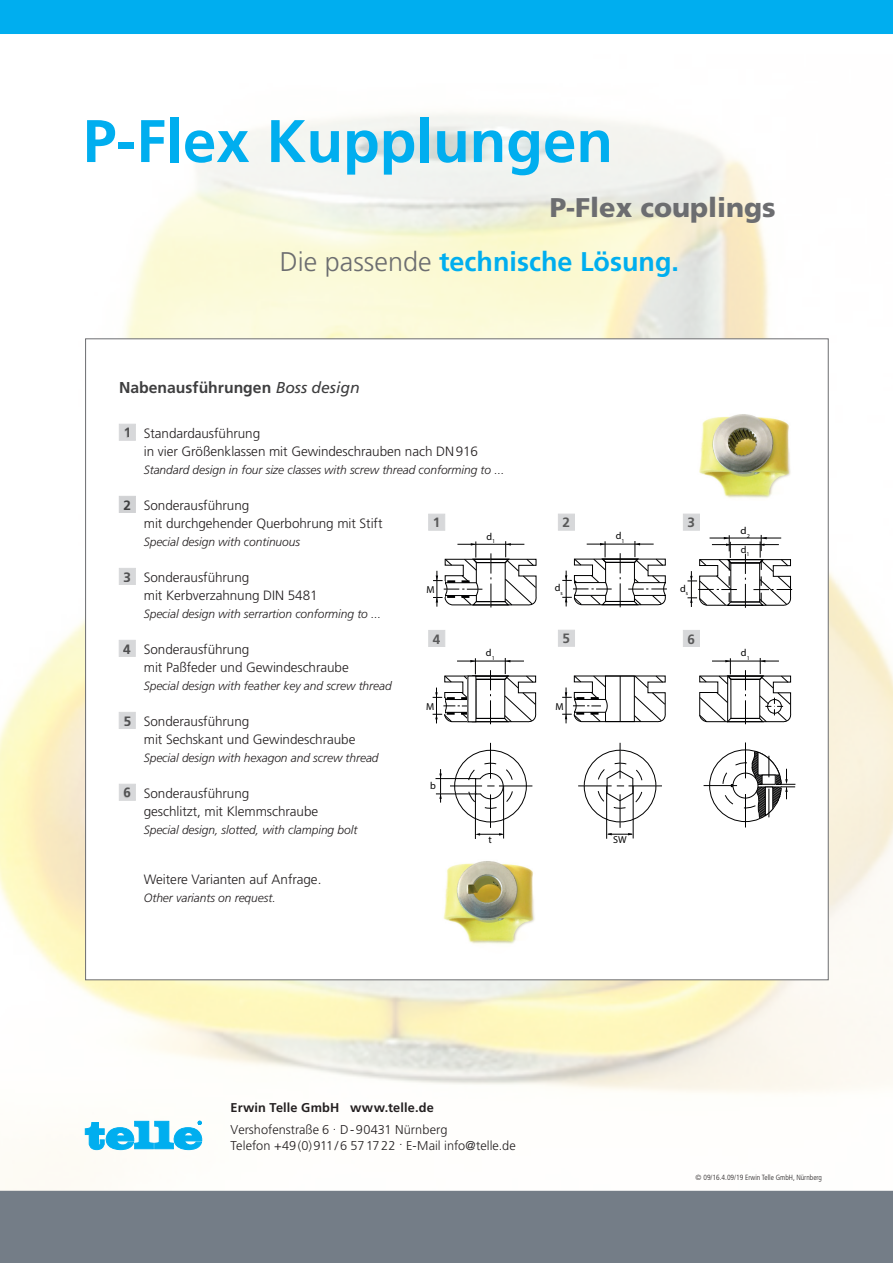
<style>
.page{position:relative;width:893px;height:1263px;background:#fff}
.page>*{position:absolute;margin:0;border:0;box-sizing:border-box;transform-origin:0 0}
.t1{font:700 60px "Frutiger LT";color:#00aeef}
.t2{font:700 27px "Frutiger LT";color:#00aeef}
.t3{font:900 27px "Frutiger LT";color:#6c6d70}
.t4{font:700 15.75px "Frutiger LT";color:#3e3e3f}
.t5{font:300 13.5px/18px "Frutiger LT";letter-spacing:-.005em;color:#231f20}
.t6{font:700 13.5px "Frutiger LT";color:#3e3e3f}
.t7{font:300 12.75px/15.3px "Frutiger LT";color:#242021}
.t8{font:700 12.75px "Frutiger LT";letter-spacing:.01em;color:#242021}
.t9{font:italic 300 12px "Frutiger LT";letter-spacing:-.005em;color:#231f20}
.t10{font:10.05px "Myriad Pro";color:#000001}
.t11{font:10.05px "Myriad Pro";color:#000001;scale:1.07 1}
.t12{font:300 condensed 7.5px "Frutiger LT";color:#231f20}
.s1{font-weight:300;color:#6c6d70}
.s2{font-weight:400;font-style:italic}
</style>
<div class="page">
<div style="left:0;top:1191px;width:893px;height:72px;background:#747d87"></div>
<div style="left:0;top:0;width:893px;height:34px;background:#00aeef"></div>
<svg style="left:85px;top:1121px;width:117px;height:29px"></svg>
<div style="left:85px;top:338px;width:744px;height:642px;background:#fff;border:1px solid #6c6d70"></div>
<div style="left:119px;top:424px;width:17px;height:17px;background:#d1d2d4;border:1px solid #d1d2d4"></div>
<div style="left:119px;top:496px;width:17px;height:17px;background:#d1d2d4"></div>
<div style="left:119px;top:568px;width:17px;height:17px;background:#d1d2d4"></div>
<div style="left:119px;top:640px;width:17px;height:17px;background:#d1d2d4;border:1px solid #d1d2d4"></div>
<div style="left:119px;top:712px;width:17px;height:17px;background:#d1d2d4;border:1px solid #d1d2d4"></div>
<div style="left:119px;top:784px;width:17px;height:17px;background:#d1d2d4;border:1px solid #d1d2d4"></div>
<svg style="left:433px;top:541px;width:104px;height:66px"></svg>
<svg style="left:562px;top:541px;width:105px;height:66px"></svg>
<svg style="left:687px;top:535px;width:105px;height:73px"></svg>
<div style="left:428px;top:514px;width:17px;height:17px;background:#d1d2d4;border:1px solid #d1d2d4"></div>
<div style="left:558px;top:514px;width:17px;height:17px;background:#d1d2d4;border:1px solid #d1d2d4"></div>
<div style="left:683px;top:514px;width:17px;height:17px;background:#d1d2d4;border:1px solid #d1d2d4"></div>
<div style="left:428px;top:630px;width:17px;height:17px;background:#d1d2d4;border:1px solid #d1d2d4"></div>
<div style="left:558px;top:630px;width:17px;height:17px;background:#d1d2d4;border:1px solid #d1d2d4"></div>
<div style="left:683px;top:630px;width:17px;height:17px;background:#d1d2d4"></div>
<svg style="left:433px;top:658px;width:103px;height:66px"></svg>
<div style="left:454px;top:750px;width:73px;height:72px;border:1px solid #000001;border-radius:50%"></div>
<hr style="left:475px;top:791px;width:1px;height:48px;background:#000001">
<hr style="left:503px;top:786px;width:1px;height:52px;background:#000001">
<svg style="left:475px;top:833px;width:29px;height:2px"></svg>
<hr style="left:490px;top:743px;width:1px;height:36px;background:#000001">
<hr style="left:490px;top:794px;width:1px;height:34px;background:#000001">
<hr style="left:499px;top:786px;width:33px;height:1px;background:#000001">
<hr style="left:449px;top:786px;width:33px;height:1px;background:#000001">
<div style="left:441px;top:781px;width:9px;height:12px;background:#fff"></div>
<svg style="left:441px;top:779px;width:7px;height:15px"></svg>
<hr style="left:440px;top:769px;width:1px;height:34px;background:#000001">
<hr style="left:435px;top:778px;width:41px;height:1px;background:#000001">
<hr style="left:436px;top:794px;width:41px;height:1px;background:#000001">
<svg style="left:465px;top:761px;width:50px;height:50px"></svg>
<svg style="left:562px;top:675px;width:104px;height:48px"></svg>
<hr style="left:620px;top:676px;width:1px;height:45px;background:#000001">
<div style="left:584px;top:750px;width:72px;height:72px;border:1px solid #000001;border-radius:50%"></div>
<hr style="left:606px;top:786px;width:1px;height:53px;background:#000001">
<hr style="left:633px;top:786px;width:1px;height:52px;background:#000001">
<svg style="left:607px;top:833px;width:26px;height:2px"></svg>
<hr style="left:620px;top:743px;width:1px;height:36px;background:#000001">
<hr style="left:620px;top:794px;width:1px;height:34px;background:#000001">
<hr style="left:628px;top:786px;width:34px;height:1px;background:#000001">
<hr style="left:578px;top:786px;width:34px;height:1px;background:#000001">
<svg style="left:595px;top:760px;width:50px;height:51px"></svg>
<svg style="left:699px;top:658px;width:92px;height:66px"></svg>
<hr style="left:745px;top:742px;width:1px;height:36px;background:#000001">
<hr style="left:745px;top:794px;width:1px;height:33px;background:#000001">
<hr style="left:704px;top:785px;width:33px;height:1px;background:#000001">
<svg style="left:722px;top:750px;width:73px;height:69px"></svg>
<img style="left:443px;top:861px;width:92px;height:83px">
<img style="left:699px;top:414px;width:92px;height:84px">
<h1 class="t1" style="left:83px;top:106px;width:532px">P-Flex Kupplungen</h1>
<h2 class="t3" style="left:550px;top:191px;width:227px">P-Flex couplings</h2>
<h2 class="t2" style="left:280px;top:246px;width:401px"><span class="s1">Die passende</span> technische Lösung.</h2>
<p class="t4" style="left:119px;top:378px;width:242px">Nabenausführungen <span class="s2">Boss design</span></p>
<p class="t5" style="left:144px;top:424px;width:336px">Standardausführung<br>in vier Größenklassen mit Gewindeschrauben nach DN916</p>
<p class="t9" style="left:144px;top:462px;width:362px">Standard design in four size classes with screw thread conforming to ...</p>
<p class="t5" style="left:144px;top:496px;width:240px">Sonderausführung<br>mit durchgehender Querbohrung mit Stift</p>
<p class="t9" style="left:144px;top:534px;width:158px">Special design with continuous</p>
<p class="t5" style="left:144px;top:568px;width:175px">Sonderausführung<br>mit Kerbverzahnung DIN 5481</p>
<p class="t9" style="left:144px;top:606px;width:239px">Special design with serrartion conforming to ...</p>
<p class="t5" style="left:144px;top:640px;width:206px">Sonderausführung<br>mit Paßfeder und Gewindeschraube</p>
<p class="t9" style="left:144px;top:678px;width:249px">Special design with feather key and screw thread</p>
<p class="t5" style="left:144px;top:712px;width:213px">Sonderausführung<br>mit Sechskant und Gewindeschraube</p>
<p class="t9" style="left:144px;top:750px;width:236px">Special design with hexagon and screw thread</p>
<p class="t5" style="left:144px;top:784px;width:176px">Sonderausführung<br>geschlitzt, mit Klemmschraube</p>
<p class="t9" style="left:144px;top:822px;width:215px">Special design, slotted, with clamping bolt</p>
<p class="t5" style="left:144px;top:870px;width:179px">Weitere Varianten auf Anfrage.</p>
<p class="t9" style="left:144px;top:891px;width:133px">Other variants on request.</p>
<p class="t6" style="left:123px;top:425px;width:9px">1</p>
<p class="t6" style="left:123px;top:497px;width:9px">2</p>
<p class="t6" style="left:433px;top:515px;width:9px">1</p>
<p class="t6" style="left:562px;top:515px;width:9px">2</p>
<p class="t6" style="left:687px;top:515px;width:9px">3</p>
<p class="t10" style="left:616px;top:530px;width:10px">d<sub>1</sub></p>
<p class="t10" style="left:486px;top:530px;width:10px">d<sub>1</sub></p>
<p class="t6" style="left:123px;top:569px;width:9px">3</p>
<p class="t10" style="left:555px;top:582px;width:10px">d<sub>s</sub></p>
<p class="t10" style="left:680px;top:582px;width:10px">d<sub>s</sub></p>
<p class="t10" style="left:426px;top:583px;width:10px">M</p>
<p class="t10" style="left:358px;top:610px;width:10px">M</p>
<p class="t6" style="left:433px;top:631px;width:9px">4</p>
<p class="t6" style="left:562px;top:631px;width:9px">5</p>
<p class="t6" style="left:687px;top:631px;width:9px">6</p>
<p class="t10" style="left:486px;top:647px;width:10px">d<sub>1</sub></p>
<p class="t6" style="left:123px;top:641px;width:9px">4</p>
<p class="t10" style="left:357px;top:674px;width:10px">M</p>
<p class="t10" style="left:556px;top:700px;width:10px">M</p>
<p class="t10" style="left:426px;top:700px;width:10px">M</p>
<p class="t6" style="left:123px;top:713px;width:9px">5</p>
<p class="t10" style="left:361px;top:753px;width:7px">b</p>
<p class="t10" style="left:430px;top:780px;width:7px">b</p>
<p class="t6" style="left:123px;top:785px;width:9px">6</p>
<p class="t10" style="left:613px;top:833px;width:15px">SW</p>
<p class="t10" style="left:488px;top:833px;width:5px">t</p>
<p class="t11" style="left:740px;top:525px;width:10px">d<sub>2</sub></p>
<p class="t10" style="left:741px;top:543px;width:10px">d<sub>1</sub></p>
<p class="t10" style="left:741px;top:647px;width:10px">d<sub>1</sub></p>
<p class="t8" style="left:231px;top:1100px;width:205px">Erwin Telle GmbH www.telle.de</p>
<p class="t7" style="left:231px;top:1122px;width:287px">Vershofenstraße 6 . D-90431 Nürnberg<br>Telefon +49(0)911/6 571722 . E-Mail info@telle.de</p>
<p class="t12" style="left:696px;top:1173px;width:128px">© 09/16.4.09/19 Erwin Telle GmbH, Nürnberg</p>
</div>
